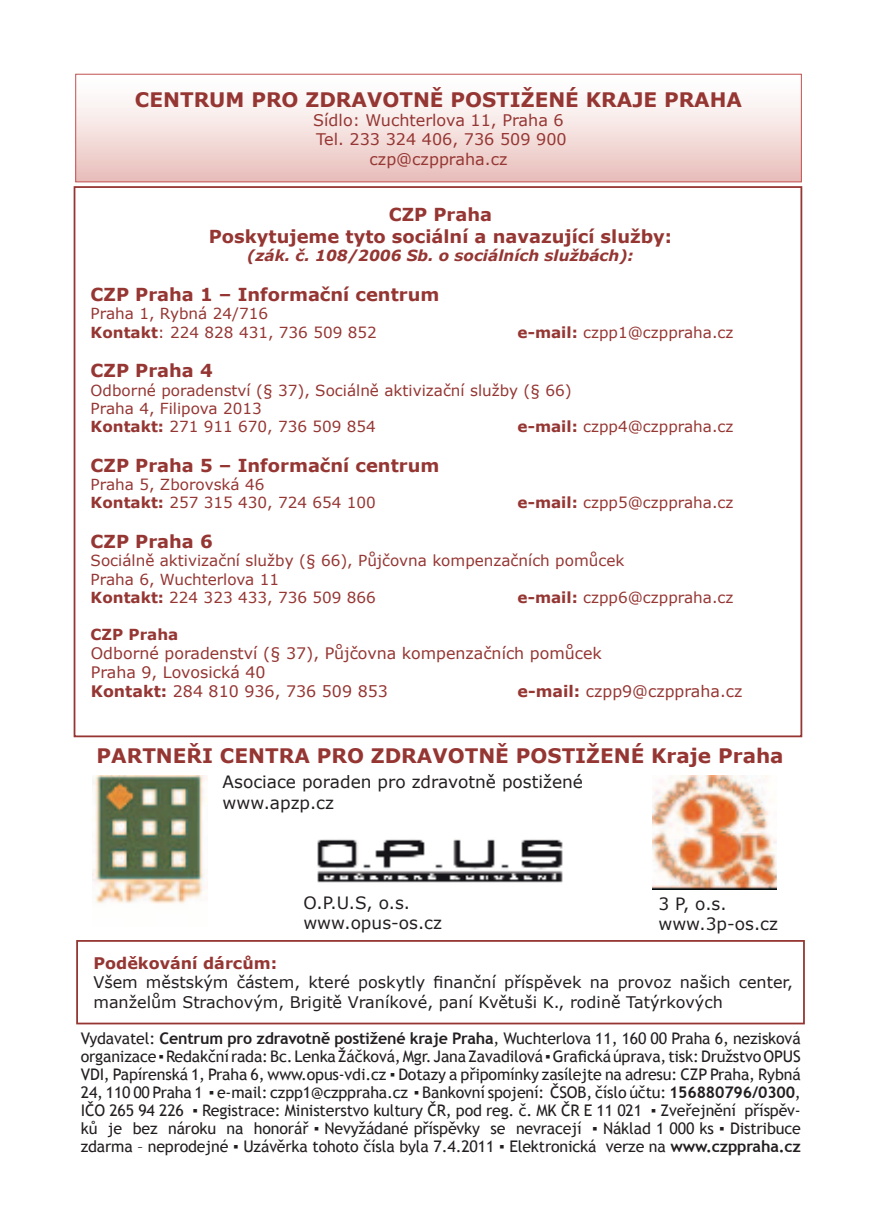
<style>
.page{position:relative;width:876px;height:1225px;background:#fff}
.page>*{position:absolute;margin:0;border:0;box-sizing:border-box;transform-origin:0 0}
.t1{font:700 20px "Verdana";color:#953633}
.t2{font:700 18px/21.4px "Verdana";color:#953633;text-align:center}
.t3{font:17px/20.4px "Verdana";color:#231f20}
.t4{font:16px/18px "Trebuchet MS";letter-spacing:-.01em;color:#231f20;text-align:justify}
.t5{font:16px/19.2px "Verdana";color:#231f20}
.t6{font:16px/19.2px "Verdana";color:#953633;text-align:center}
.t7{font:700 16px "Verdana";color:#953633}
.t8{font:15.8px/19px "Verdana";color:#953633}
.t9{font:15.2px/18.2px "Verdana";color:#953633}
.t10{font:italic 700 15.2px "Verdana";color:#953633}
.t11{font:700 15.2px "Verdana";color:#953633}
.s1{font-weight:700}
</style>
<div class="page">
<div style="left:76px;top:74px;width:725px;height:108px;background:linear-gradient(to bottom,#fff,#e9c0bd)"></div>
<div style="left:75px;top:74px;width:727px;height:108px;border:1px solid #c15250"></div>
<img style="left:92px;top:775px;width:116px;height:129px">
<img style="left:317px;top:839px;width:246px;height:44px">
<img style="left:653px;top:775px;width:124px;height:114px">
<div style="left:76px;top:940px;width:729px;height:84px;border:2px solid #953633"></div>
<p class="t1" style="left:135px;top:87px;width:609px">CENTRUM PRO ZDRAVOTNĚ POSTIŽENÉ KRAJE PRAHA</p>
<p class="t6" style="left:313px;top:110px;width:255px">Sídlo: Wuchterlova 11, Praha 6<br>Tel. 233 324 406, 736 509 900 czp@czppraha.cz</p>
<p class="t2" style="left:209px;top:204px;width:465px">CZP Praha<br>Poskytujeme tyto sociální a navazující služby:</p>
<p class="t10" style="left:247px;top:246px;width:388px">(zák. č. 108/2006 Sb. o sociálních službách):</p>
<p class="t2" style="left:91px;top:283px;width:350px">CZP Praha 1 – Informační centrum</p>
<p class="t9" style="left:91px;top:304px;width:288px">Praha 1, Rybná 24/716<br><span class="s1">Kontakt</span>: 224 828 431, 736 509 852</p>
<p class="t9" style="left:518px;top:322px;width:217px"><span class="s1">e-mail:</span> czpp1@czppraha.cz</p>
<p class="t2" style="left:91px;top:359px;width:124px">CZP Praha 4</p>
<p class="t9" style="left:91px;top:380px;width:483px">Odborné poradenství (§ 37), Sociálně aktivizační služby (§ 66)<br>Praha 4, Filipova 2013<br><span class="s1">Kontakt:</span> 271 911 670, 736 509 854</p>
<p class="t9" style="left:518px;top:417px;width:217px"><span class="s1">e-mail:</span> czpp4@czppraha.cz</p>
<p class="t2" style="left:91px;top:454px;width:350px">CZP Praha 5 – Informační centrum</p>
<p class="t9" style="left:91px;top:475px;width:287px">Praha 5, Zborovská 46<br><span class="s1">Kontakt:</span> 257 315 430, 724 654 100</p>
<p class="t9" style="left:518px;top:493px;width:217px"><span class="s1">e-mail:</span> czpp5@czppraha.cz</p>
<p class="t2" style="left:91px;top:530px;width:124px">CZP Praha 6</p>
<p class="t9" style="left:91px;top:551px;width:535px">Sociálně aktivizační služby (§ 66), Půjčovna kompenzačních pomůcek<br>Praha 6, Wuchterlova 11<br><span class="s1">Kontakt:</span> 224 323 433, 736 509 866</p>
<p class="t9" style="left:518px;top:588px;width:217px"><span class="s1">e-mail:</span> czpp6@czppraha.cz</p>
<p class="t11" style="left:91px;top:624px;width:89px">CZP Praha</p>
<p class="t8" style="left:91px;top:643px;width:512px">Odborné poradenství (§ 37), Půjčovna kompenzačních pomůcek<br>Praha 9, Lovosická 40<br><span class="s1">Kontakt:</span> 284 810 936, 736 509 853</p>
<p class="t8" style="left:518px;top:681px;width:226px"><span class="s1">e-mail:</span> czpp9@czppraha.cz</p>
<p class="t1" style="left:97px;top:743px;width:689px">PARTNEŘI CENTRA PRO ZDRAVOTNĚ POSTIŽENÉ Kraje Praha</p>
<p class="t3" style="left:223px;top:771px;width:362px">Asociace poraden pro zdravotně postižené www.apzp.cz</p>
<p class="t3" style="left:303px;top:891px;width:140px">O.P.U.S, o.s. www.opus-os.cz</p>
<p class="t3" style="left:658px;top:892px;width:121px">3 P, o.s. www.3p-os.cz</p>
<p class="t7" style="left:93px;top:953px;width:185px">Poděkování dárcům:</p>
<p class="t5" style="left:93px;top:972px;width:701px">Všem městským částem, které poskytly finanční příspěvek na provoz našich center, manželům Strachovým, Brigitě Vraníkové, paní Květuši K., rodině Tatýrkových</p>
<p class="t4" style="left:81px;top:1029px;width:722px">Vydavatel: <span class="s1">Centrum pro zdravotně postižené kraje Praha</span>, Wuchterlova 11, 160 00 Praha 6, nezisková organizace ▪ Redakční rada: Bc. Lenka Žáčková, Mgr. Jana Zavadilová ▪ Grafická úprava, tisk: Družstvo OPUS VDI, Papírenská 1, Praha 6, www.opus-vdi.cz ▪ Dotazy a připomínky zasílejte na adresu: CZP Praha, Rybná 24, 110 00 Praha 1 ▪ e-mail: czpp1@czppraha.cz ▪ Bankovní spojení: ČSOB, číslo účtu: <span class="s1">156880796/0300</span>, IČO 265 94 226 ▪ Registrace: Ministerstvo kultury ČR, pod reg. č. MK ČR E 11 021 ▪ Zveřejnění příspěv&shy;ků je bez nároku na honorář ▪ Nevyžádané příspěvky se nevracejí ▪ Náklad 1 000 ks ▪ Distribuce zdarma – neprodejné ▪ Uzávěrka tohoto čísla byla 7.4.2011 ▪ Elektronická verze na <span class="s1">www.czppraha.cz</span></p>
</div>
